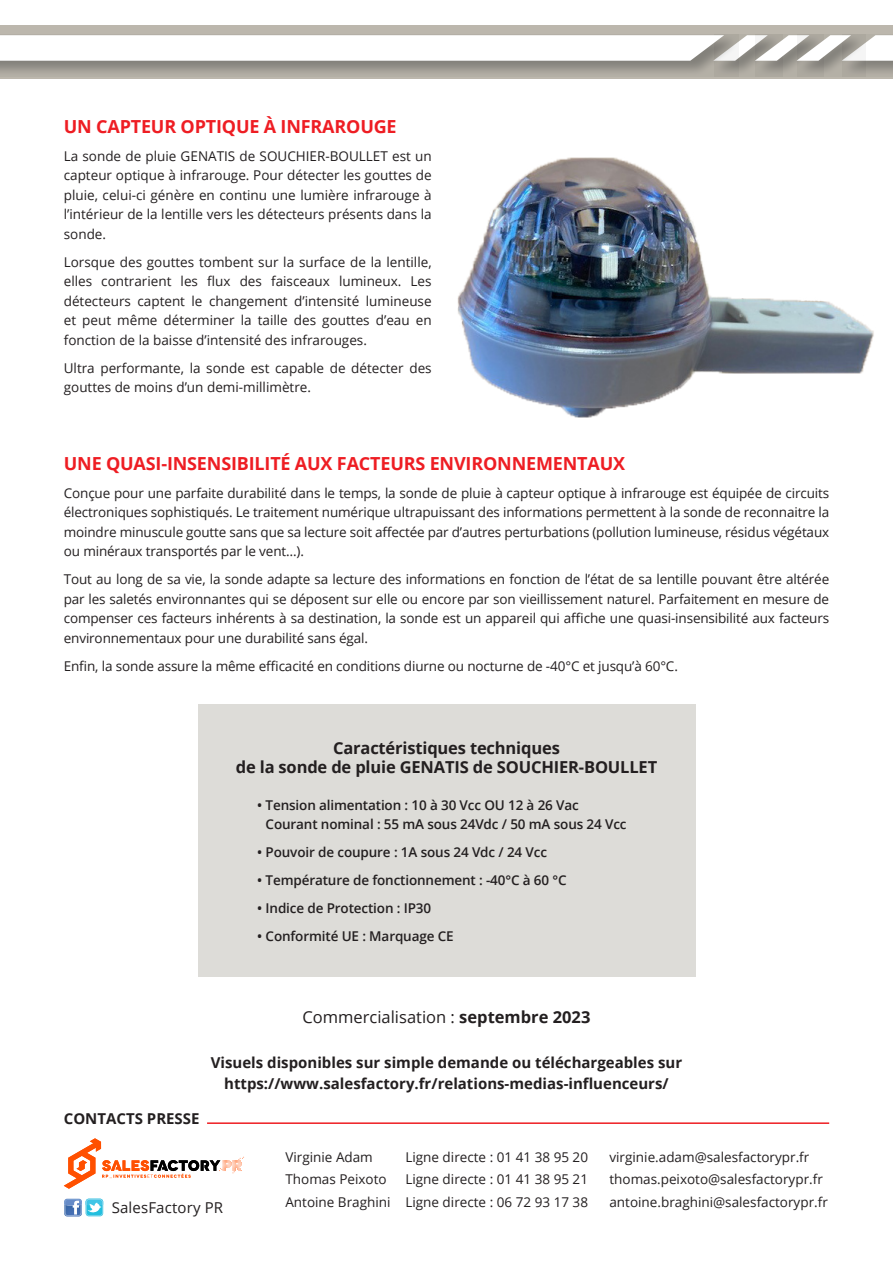
<style>
.page{position:relative;width:893px;height:1263px;background:#fff}
.page>*{position:absolute;margin:0;border:0;box-sizing:border-box;transform-origin:0 0}
.t1{font:700 18px "Open Sans";letter-spacing:-.01em;color:#ee1d23}
.t2{font:700 16.5px/19.8px "Open Sans";letter-spacing:-.01em;color:#231f20;text-align:center}
.t3{font:16.5px "Open Sans";color:#231f20}
.t4{font:700 15px/21px "Open Sans";color:#231f20;text-align:center}
.t5{font:15px "Open Sans";letter-spacing:.01em;color:#231f20}
.t6{font:13.5px/19.5px "Open Sans";color:#231f20;text-align:justify}
.t7{font:600 13.5px/19.5px "Open Sans";letter-spacing:-.01em;color:#231f20}
.s1{font-weight:700}
</style>
<div class="page">
<div style="left:0;top:26px;width:893px;height:53px;background:#bcb7ad"></div>
<svg style="left:842px;top:34px;width:51px;height:43px"></svg>
<svg style="left:738px;top:34px;width:18px;height:42px"></svg>
<svg style="left:756px;top:34px;width:41px;height:42px"></svg>
<svg style="left:797px;top:34px;width:68px;height:42px"></svg>
<svg style="left:0;top:34px;width:738px;height:43px"></svg>
<svg style="left:0;top:35px;width:893px;height:26px;background:#f2f2f1"></svg>
<svg style="left:64px;top:1138px;width:180px;height:51px"></svg>
<svg style="left:64px;top:1199px;width:39px;height:17px"></svg>
<hr style="left:207px;top:1122px;width:622px;height:2px;background:#ee1d23">
<div style="left:198px;top:705px;width:497px;height:272px;background:#dddcd8"></div>
<img style="left:457px;top:157px;width:417px;height:261px">
<p class="t1" style="left:64px;top:114px;width:334px">UN CAPTEUR OPTIQUE À INFRAROUGE</p>
<p class="t6" style="left:64px;top:146px;width:369px">La sonde de pluie GENATIS de SOUCHIER-BOULLET est un capteur optique à infrarouge. Pour détecter les gouttes de pluie, celui-ci génère en continu une lumière infrarouge à l’intérieur de la lentille vers les détecteurs présents dans la sonde.</p>
<p class="t6" style="left:64px;top:252px;width:369px">Lorsque des gouttes tombent sur la surface de la lentille, elles contrarient les flux des faisceaux lumineux. Les détecteurs captent le changement d’intensité lumineuse et peut même déterminer la taille des gouttes d’eau en fonction de la baisse d’intensité des infrarouges.</p>
<p class="t6" style="left:64px;top:358px;width:369px">Ultra performante, la sonde est capable de détecter des gouttes de moins d’un demi-millimètre.</p>
<p class="t1" style="left:64px;top:450px;width:563px">UNE QUASI-INSENSIBILITÉ AUX FACTEURS ENVIRONNEMENTAUX</p>
<p class="t6" style="left:64px;top:483px;width:767px">Conçue pour une parfaite durabilité dans le temps, la sonde de pluie à capteur optique à infrarouge est équipée de circuits électroniques sophistiqués. Le traitement numérique ultrapuissant des informations permettent à la sonde de reconnaitre la moindre minuscule goutte sans que sa lecture soit affectée par d’autres perturbations (pollution lumineuse, résidus végétaux ou minéraux transportés par le vent…).</p>
<p class="t6" style="left:64px;top:569px;width:767px">Tout au long de sa vie, la sonde adapte sa lecture des informations en fonction de l’état de sa lentille pouvant être altérée par les saletés environnantes qui se déposent sur elle ou encore par son vieillissement naturel. Parfaitement en mesure de compenser ces facteurs inhérents à sa destination, la sonde est un appareil qui affiche une quasi-insensibilité aux facteurs environnementaux pour une durabilité sans égal.</p>
<p class="t6" style="left:64px;top:656px;width:616px">Enfin, la sonde assure la même efficacité en conditions diurne ou nocturne de -40°C et jusqu’à 60°C.</p>
<p class="t2" style="left:236px;top:737px;width:423px">Caractéristiques techniques<br>de la sonde de pluie GENATIS de SOUCHIER-BOULLET</p>
<p class="t7" style="left:266px;top:795px;width:363px;text-indent:-8px">• Tension alimentation : 10 à 30 Vcc OU 12 à 26 Vac<br>Courant nominal : 55 mA sous 24Vdc / 50 mA sous 24 Vcc</p>
<p class="t7" style="left:257px;top:842px;width:291px">• Pouvoir de coupure : 1A sous 24 Vdc / 24 Vcc</p>
<p class="t7" style="left:257px;top:870px;width:311px">• Température de fonctionnement : -40°C à 60 °C</p>
<p class="t7" style="left:257px;top:898px;width:175px">• Indice de Protection : IP30</p>
<p class="t7" style="left:257px;top:926px;width:198px">• Conformité UE : Marquage CE</p>
<p class="t3" style="left:303px;top:1005px;width:289px">Commercialisation : <span class="s1">septembre 2023</span></p>
<p class="t4" style="left:64px;top:1107px;width:137px">CONTACTS PRESSE</p>
<p class="t4" style="left:211px;top:1051px;width:473px">Visuels disponibles sur simple demande ou téléchargeables sur https://www.salesfactory.fr/relations-medias-influenceurs/</p>
<p class="t5" style="left:112px;top:1197px;width:113px">SalesFactory PR</p>
<p class="t6" style="left:285px;top:1146px;width:89px">Virginie Adam</p>
<p class="t6" style="left:405px;top:1146px;width:184px">Ligne directe : 01 41 38 95 20</p>
<p class="t6" style="left:609px;top:1146px;width:201px">virginie.adam@salesfactorypr.fr</p>
<p class="t6" style="left:285px;top:1169px;width:103px">Thomas Peixoto</p>
<p class="t6" style="left:405px;top:1169px;width:184px">Ligne directe : 01 41 38 95 21</p>
<p class="t6" style="left:609px;top:1169px;width:215px">thomas.peixoto@salesfactorypr.fr</p>
<p class="t6" style="left:285px;top:1191px;width:304px">Antoine Braghini Ligne directe : 06 72 93 17 38</p>
<p class="t6" style="left:609px;top:1191px;width:220px">antoine.braghini@salesfactorypr.fr</p>
</div>
